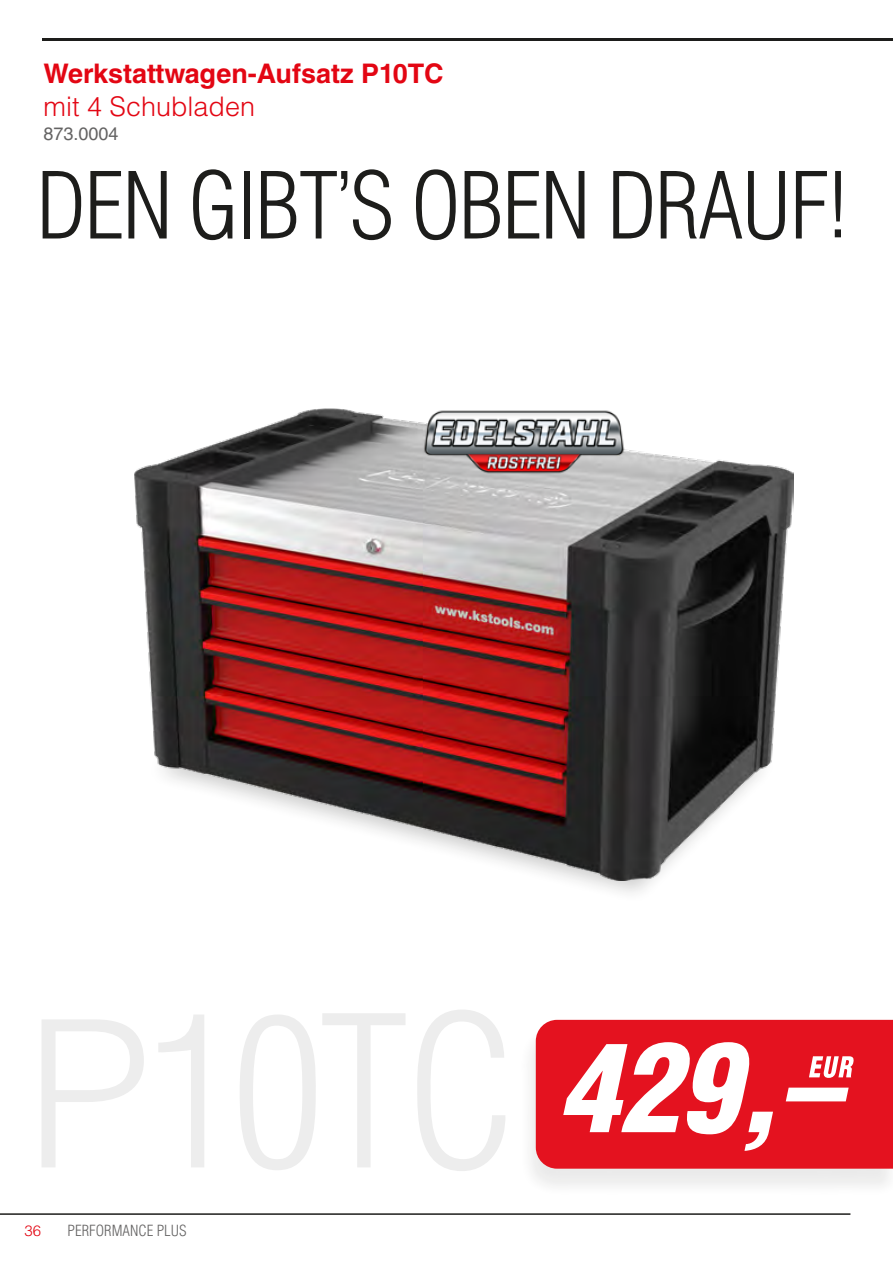
<style>
.page{position:relative;width:893px;height:1263px;background:#fff}
.page>*{position:absolute;margin:0;border:0;box-sizing:border-box;transform-origin:0 0}
.CB_AF_TABELLENTEXT{font:italic 900 condensed 120px "Helvetica LT Std";color:#fff}
.CB_AF_TABELLENTEXT-2{font:300 condensed 90px "Helvetica LT Std";letter-spacing:-.02em;color:#1d1d1b}
.CB_AF_TABELLENTEXT-3{font:700 27px "Helvetica LT Std";color:#e30613}
.CB_AF_TABELLENTEXT-4{font:300 27px "Helvetica LT Std";color:#e30613}
.CB_AF_TABELLENTEXT-5{font:18px "Helvetica LT Std";color:#646363}
.t1{font:300 condensed 15px "Helvetica LT Std";color:#646363}
.t2{font:300 15px "Helvetica LT Std";color:#e30613}
</style>
<div class="page">
<hr style="left:43px;top:38px;width:850px;height:2px;background:#1d1d1b">
<hr style="left:0;top:1213px;width:850px;height:2px;background:#1d1d1b">
<svg style="left:577px;top:880px;width:76px;height:9px"></svg>
<img style="left:135px;top:408px;width:658px;height:472px">
<div style="left:518px;top:1022px;width:375px;height:177px;background:#f6f6f6"></div>
<div style="left:536px;top:1020px;width:357px;height:149px;background:#e4121f"></div>
<svg style="left:786px;top:1056px;width:68px;height:45px"></svg>
<img style="left:401px;top:408px;width:245px;height:77px">
<p class="CB_AF_TABELLENTEXT-3" style="left:44px;top:57px;width:402px">Werkstattwagen-Aufsatz P10TC</p>
<p class="CB_AF_TABELLENTEXT-4" style="left:44px;top:89px;width:213px">mit 4 Schubladen</p>
<p class="CB_AF_TABELLENTEXT-5" style="left:44px;top:123px;width:77px">873.0004</p>
<p class="CB_AF_TABELLENTEXT-2" style="left:36px;top:150px;width:813px">DEN GIBT’S OBEN DRAUF!</p>
<p class="t2" style="left:24px;top:1221px;width:18px">36</p>
<p class="t1" style="left:68px;top:1221px;width:121px">PERFORMANCE PLUS</p>
<p class="CB_AF_TABELLENTEXT" style="left:559px;top:1012px;width:221px">429,</p>
</div>
